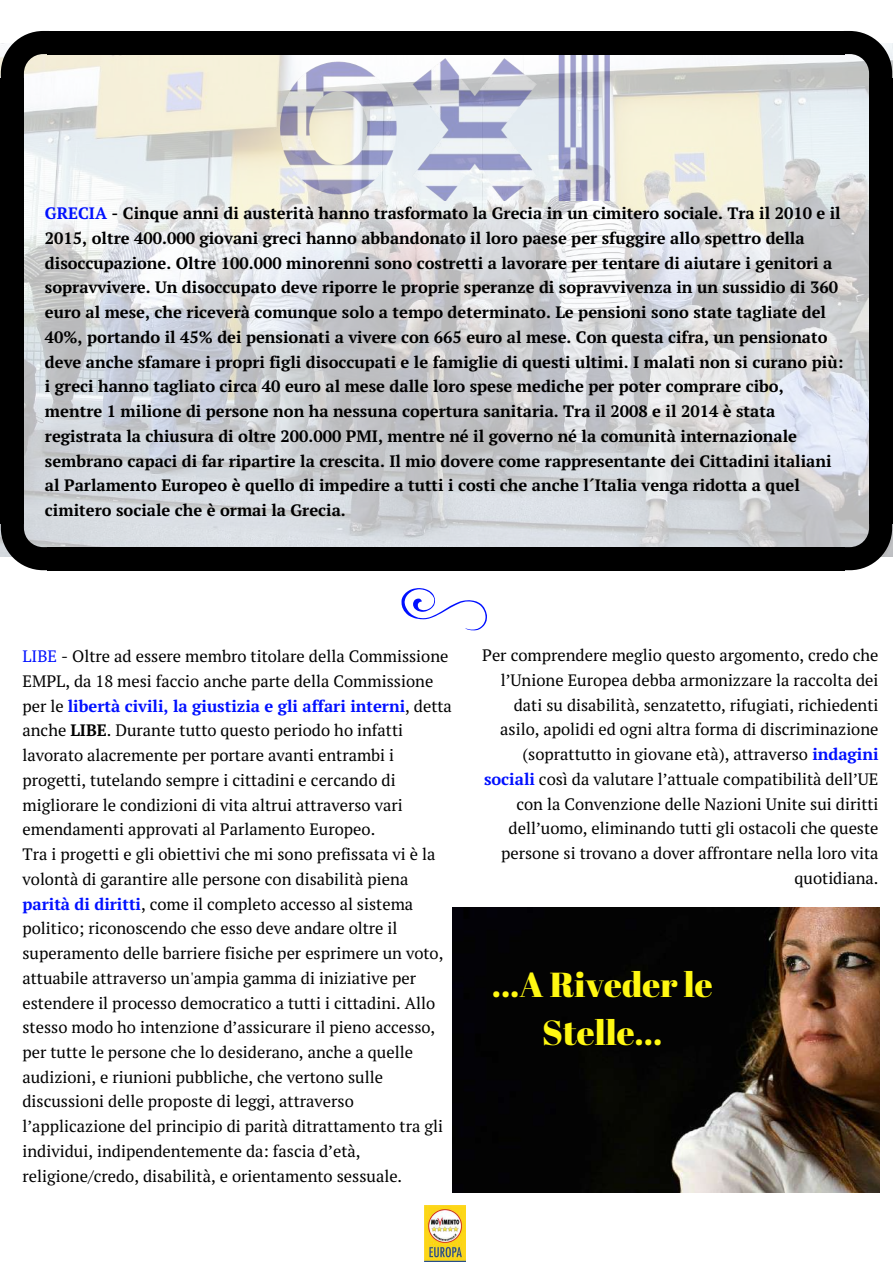
<style>
.page{position:relative;width:893px;height:1263px;background:#fff}
.page>*{position:absolute;margin:0;border:0;box-sizing:border-box;transform-origin:0 0}
.t1{font:34.65px/48.3px "Abril Fatface";color:#fff812;text-align:center}
.t2{font:16.5px/24.8px "PT Serif";color:#000}
.t3{font:700 16.5px/24.8px "PT Serif";color:#000}
.s1{color:#0010ff}
.s2{font-weight:700;color:#0010ff}
.s3{font-weight:700}
</style>
<div class="page">
<img style="left:0;top:54px;width:869px;height:502px">
<div style="left:48px;top:31px;width:797px;height:23px;background:#000"></div>
<svg style="left:843px;top:31px;width:49px;height:48px"></svg>
<svg style="left:1px;top:31px;width:48px;height:48px"></svg>
<div style="left:869px;top:78px;width:23px;height:445px;background:#000"></div>
<svg style="left:843px;top:522px;width:49px;height:48px;background:#565757"></svg>
<div style="left:1px;top:78px;width:23px;height:445px;background:#000"></div>
<div style="left:48px;top:547px;width:797px;height:23px;background:#000"></div>
<svg style="left:1px;top:522px;width:48px;height:48px;background:#58595a"></svg>
<img style="left:280px;top:55px;width:329px;height:146px">
<img style="left:424px;top:1205px;width:41px;height:56px">
<img style="left:452px;top:907px;width:427px;height:285px">
<svg style="left:401px;top:588px;width:86px;height:42px"></svg>
<p class="t3" style="left:45px;top:201px;width:799px"><span class="s1">GRECIA</span> - Cinque anni di austerità hanno trasformato la Grecia in un cimitero sociale. Tra il 2010 e il 2015, oltre 400.000 giovani greci hanno abbandonato il loro paese per sfuggire allo spettro della disoccupazione. Oltre 100.000 minorenni sono costretti a lavorare per tentare di aiutare i genitori a sopravvivere. Un disoccupato deve riporre le proprie speranze di sopravvivenza in un sussidio di 360 euro al mese, che riceverà comunque solo a tempo determinato. Le pensioni sono state tagliate del 40%, portando il 45% dei pensionati a vivere con 665 euro al mese. Con questa cifra, un pensionato deve anche sfamare i propri figli disoccupati e le famiglie di questi ultimi. I malati non si curano più: i greci hanno tagliato circa 40 euro al mese dalle loro spese mediche per poter comprare cibo, mentre 1 milione di persone non ha nessuna copertura sanitaria. Tra il 2008 e il 2014 è stata registrata la chiusura di oltre 200.000 PMI, mentre né il governo né la comunità internazionale sembrano capaci di far ripartire la crescita. Il mio dovere come rappresentante dei Cittadini italiani al Parlamento Europeo è quello di impedire a tutti i costi che anche l´Italia venga ridotta a quel cimitero sociale che è ormai la Grecia.</p>
<p class="t2" style="left:22px;top:643px;width:431px"><span class="s1">LIBE</span> - Oltre ad essere membro titolare della Commissione EMPL, da 18 mesi faccio anche parte della Commissione per le <span class="s2">libertà civili, la giustizia e gli affari interni</span>, detta anche <span class="s3">LIBE</span>. Durante tutto questo periodo ho infatti lavorato alacremente per portare avanti entrambi i progetti, tutelando sempre i cittadini e cercando di migliorare le condizioni di vita altrui attraverso vari emendamenti approvati al Parlamento Europeo.<br>Tra i progetti e gli obiettivi che mi sono prefissata vi è la volontà di garantire alle persone con disabilità piena <span class="s2">parità di diritti</span>, come il completo accesso al sistema politico; riconoscendo che esso deve andare oltre il superamento delle barriere fisiche per esprimere un voto, attuabile attraverso un'ampia gamma di iniziative per estendere il processo democratico a tutti i cittadini. Allo stesso modo ho intenzione d’assicurare il pieno accesso, per tutte le persone che lo desiderano, anche a quelle audizioni, e riunioni pubbliche, che vertono sulle discussioni delle proposte di leggi, attraverso l’applicazione del principio di parità ditrattamento tra gli individui, indipendentemente da: fascia d’età, religione/credo, disabilità, e orientamento sessuale.</p>
<p class="t2" style="left:482px;top:642px;width:398px;text-align:right">Per comprendere meglio questo argomento, credo che l’Unione Europea debba armonizzare la raccolta dei dati su disabilità, senzatetto, rifugiati, richiedenti asilo, apolidi ed ogni altra forma di discriminazione (soprattutto in giovane età), attraverso <span class="s2">indagini sociali</span> così da valutare l’attuale compatibilità dell’UE con la Convenzione delle Nazioni Unite sui diritti dell’uomo, eliminando tutti gli ostacoli che queste persone si trovano a dover affrontare nella loro vita quotidiana.</p>
<h1 class="t1" style="left:492px;top:959px;width:222px">...A Riveder le<br>Stelle...</h1>
</div>
